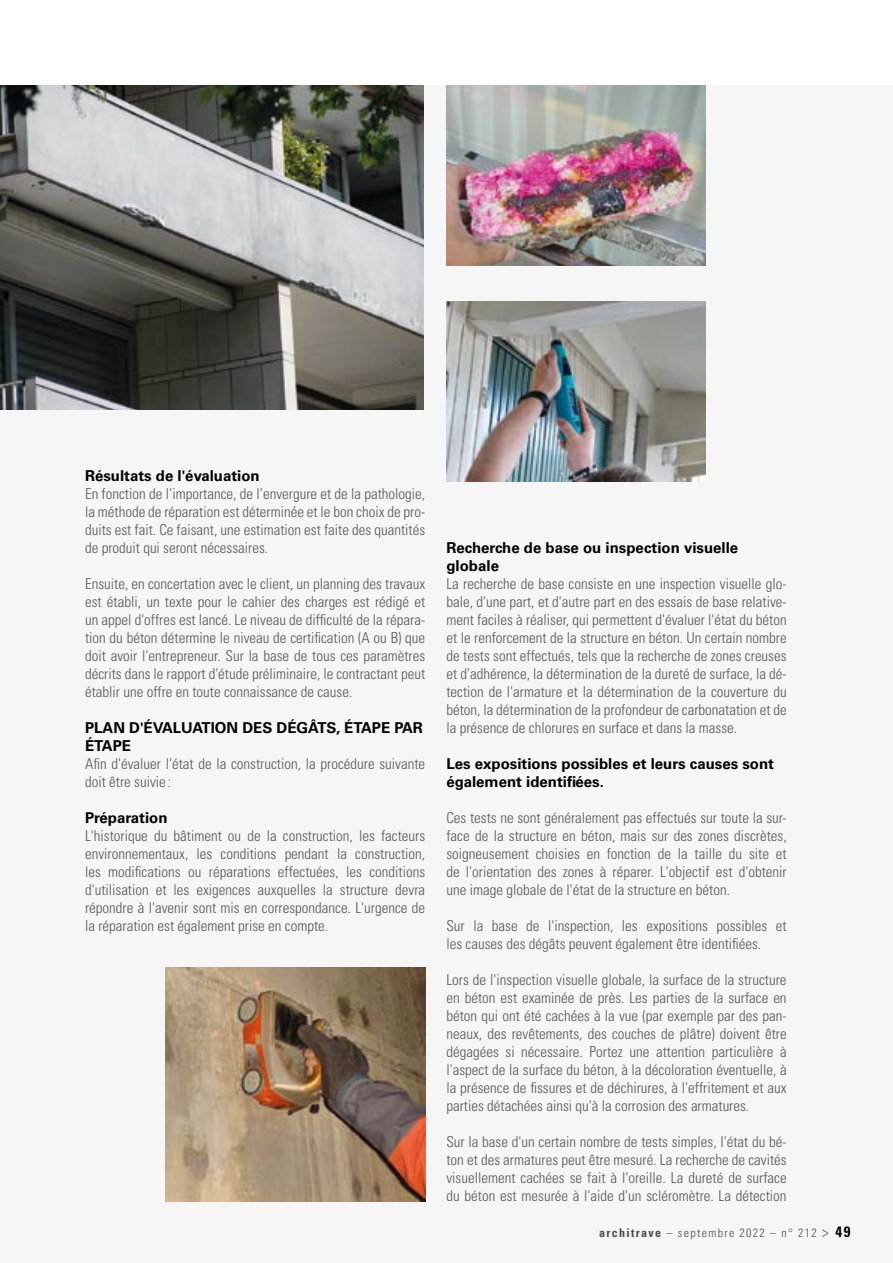
<style>
.page{position:relative;width:893px;height:1263px;background:#fff}
.page>*{position:absolute;margin:0;border:0;box-sizing:border-box;transform-origin:0 0}
.t1{font:300 condensed 15px/18px "Univers LT Std";color:#575756;text-align:justify}
.t2{font:700 15px/18px "Univers LT Std";color:#000}
.t3{font:300 condensed 12px "Univers LT Std";letter-spacing:.11em;color:#4a4a49}
.s1{font-weight:700}
.s2{font-size:15px}
.s3{font-weight:700;font-size:15px;color:#000}
</style>
<div class="page">
<div style="left:0;top:85px;width:893px;height:1178px;background:#f6f6f6"></div>
<img style="left:0;top:85px;width:424px;height:324px">
<img style="left:166px;top:967px;width:259px;height:234px">
<img style="left:446px;top:301px;width:260px;height:180px">
<img style="left:446px;top:85px;width:260px;height:180px">
<p class="t2" style="left:85px;top:467px;width:176px">Résultats de l'évaluation</p>
<p class="t1" style="left:85px;top:485px;width:342px">En fonction de l’importance, de l’envergure et de la pathologie, la méthode de réparation est déterminée et le bon choix de pro&shy;duits est fait. Ce faisant, une estimation est faite des quantités de produit qui seront nécessaires.</p>
<p class="t1" style="left:85px;top:575px;width:342px">Ensuite, en concertation avec le client, un planning des travaux est établi, un texte pour le cahier des charges est rédigé et un appel d'offres est lancé. Le niveau de difficulté de la répara&shy;tion du béton détermine le niveau de certification (A ou B) que doit avoir l'entrepreneur. Sur la base de tous ces paramètres décrits dans le rapport d'étude préliminaire, le contractant peut établir une offre en toute connaissance de cause.</p>
<p class="t2" style="left:85px;top:719px;width:339px">PLAN D'ÉVALUATION DES DÉGÂTS, ÉTAPE PAR<br>ÉTAPE</p>
<p class="t1" style="left:85px;top:755px;width:342px">Afin d'évaluer l'état de la construction, la procédure suivante doit être suivie :</p>
<p class="t2" style="left:85px;top:809px;width:84px">Préparation</p>
<p class="t1" style="left:85px;top:827px;width:342px">L'historique du bâtiment ou de la construction, les facteurs environnementaux, les conditions pendant la construction, les modifications ou réparations effectuées, les conditions d'utilisation et les exigences auxquelles la structure devra répondre à l'avenir sont mis en correspondance. L'urgence de la réparation est également prise en compte.</p>
<p class="t2" style="left:446px;top:539px;width:293px">Recherche de base ou inspection visuelle globale</p>
<p class="t1" style="left:446px;top:575px;width:342px">La recherche de base consiste en une inspection visuelle glo&shy;bale, d'une part, et d'autre part en des essais de base relative&shy;ment faciles à réaliser, qui permettent d'évaluer l'état du béton et le renforcement de la structure en béton. Un certain nombre de tests sont effectués, tels que la recherche de zones creuses et d'adhérence, la détermination de la dureté de surface, la dé&shy;tection de l'armature et la détermination de la couverture du béton, la détermination de la profondeur de carbonatation et de la présence de chlorures en surface et dans la masse.</p>
<p class="t2" style="left:446px;top:755px;width:329px">Les expositions possibles et leurs causes sont également identifiées.</p>
<p class="t1" style="left:446px;top:809px;width:342px">Ces tests ne sont généralement pas effectués sur toute la sur&shy;face de la structure en béton, mais sur des zones discrètes, soigneusement choisies en fonction de la taille du site et de l'orientation des zones à réparer. L'objectif est d'obtenir une image globale de l'état de la structure en béton.</p>
<p class="t1" style="left:446px;top:917px;width:342px">Sur la base de l'inspection, les expositions possibles et les causes des dégâts peuvent également être identifiées.</p>
<p class="t1" style="left:446px;top:971px;width:342px">Lors de l'inspection visuelle globale, la surface de la structure en béton est examinée de près. Les parties de la surface en béton qui ont été cachées à la vue (par exemple par des pan&shy;neaux, des revêtements, des couches de plâtre) doivent être dégagées si nécessaire. Portez une attention particulière à l'aspect de la surface du béton, à la décoloration éventuelle, à la présence de fissures et de déchirures, à l'effritement et aux parties détachées ainsi qu'à la corrosion des armatures.</p>
<p class="t1" style="left:446px;top:1133px;width:342px">Sur la base d'un certain nombre de tests simples, l'état du bé&shy;ton et des armatures peut être mesuré. La recherche de cavités visuellement cachées se fait à l'oreille. La dureté de surface du béton est mesurée à l'aide d'un scléromètre. La détection</p>
<p class="t3" style="left:599px;top:1226px;width:253px"><span class="s1">architrave</span> – septembre 2022 – n° 212 <span class="s2">&gt;</span> <span class="s3">49</span></p>
</div>
